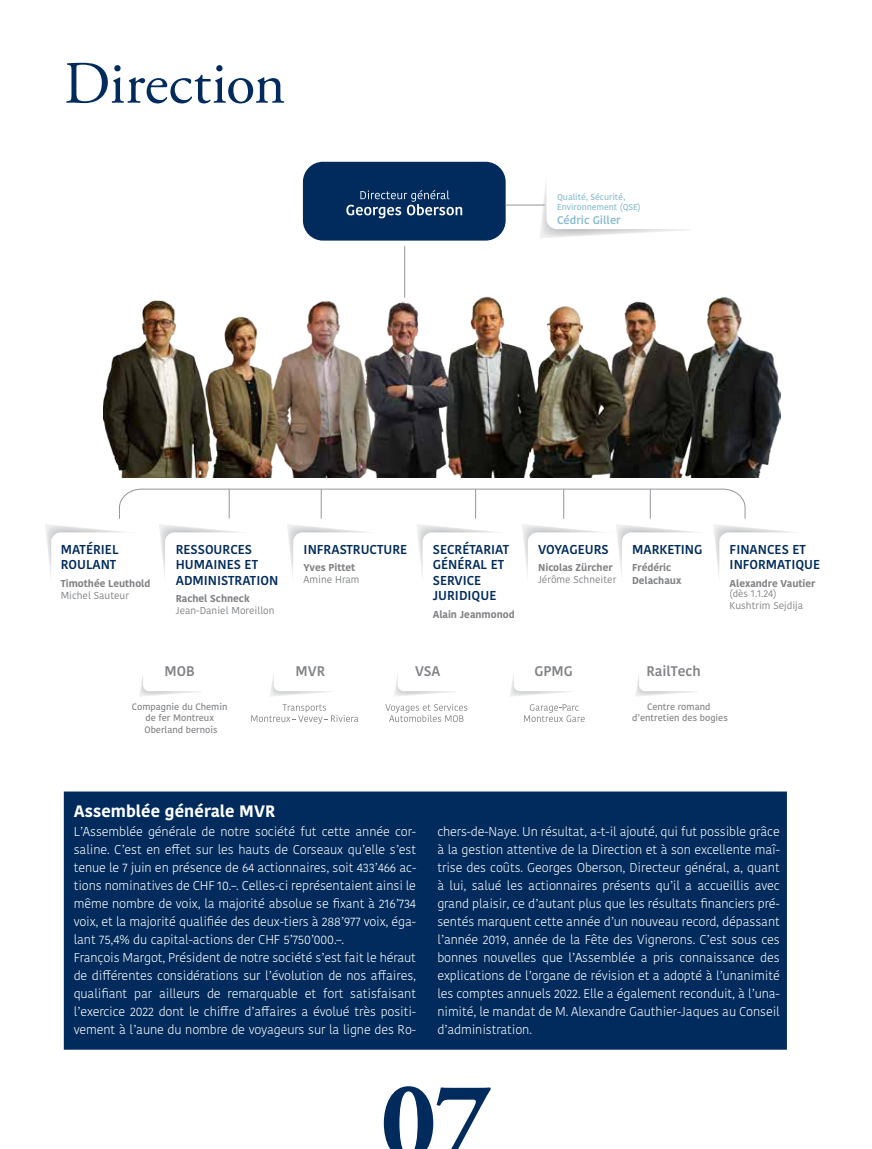
<style>
.page{position:relative;width:872px;height:1149px;background:#fff}
.page>*{position:absolute;margin:0;border:0;box-sizing:border-box;transform-origin:0 0}
.t1{font:700 112.65px "Adobe Garamond Pro";color:#002b5c;scale:.95 1}
.t2{font:60px "Adobe Garamond Pro";letter-spacing:-.005em;color:#002b5c}
.t3{font:700 16.5px "Kohinoor Bangla";letter-spacing:.005em;color:#fff}
.t4{font:600 13.95px "Kohinoor Bangla";color:#808285}
.t5{font:600 12.9px/15.5px "Kohinoor Bangla";color:#002b5c}
.t6{font:300 12.75px/18px "Kohinoor Bangla";letter-spacing:-.01em;color:#fff}
.t7{font:600 11.1px "Kohinoor Bangla";color:#87bccd}
.t8{font:700 10.05px/12.5px "Kohinoor Bangla";color:#808285}
.t9{font:10.05px "Kohinoor Bangla";color:#808285}
.t10{font:9.75px "Kohinoor Bangla";color:#808285}
.t11{font:500 9.3px/11.1px "Kohinoor Bangla";color:#808285;text-align:center}
.t12{font:500 8.55px/10.4px "Kohinoor Bangla";color:#87bccd}
</style>
<div class="page">
<div style="left:64px;top:791px;width:723px;height:258px;background:#002b5c;border:2px solid #002b5c"></div>
<div style="left:303px;top:162px;width:202px;height:78px;background:#002b5c;border-radius:20px"></div>
<svg style="left:346px;top:190px;width:116px;height:28px"></svg>
<img style="left:103px;top:238px;width:677px;height:239px">
<svg style="left:45px;top:488px;width:746px;height:88px"></svg>
<svg style="left:539px;top:184px;width:152px;height:54px"></svg>
<hr style="left:404px;top:246px;width:1px;height:51px;background:#939598">
<hr style="left:506px;top:204px;width:39px;height:1px;background:#939598">
<svg style="left:635px;top:676px;width:62px;height:20px"></svg>
<svg style="left:510px;top:675px;width:62px;height:21px"></svg>
<svg style="left:524px;top:704px;width:60px;height:17px"></svg>
<svg style="left:394px;top:675px;width:62px;height:21px"></svg>
<svg style="left:385px;top:703px;width:82px;height:18px"></svg>
<svg style="left:270px;top:675px;width:62px;height:21px"></svg>
<svg style="left:251px;top:704px;width:107px;height:19px"></svg>
<svg style="left:139px;top:676px;width:62px;height:20px"></svg>
<h2 class="t2" style="left:64px;top:48px;width:223px">Direction</h2>
<p class="t12" style="left:557px;top:191px;width:85px">Qualité, Sécurité,<br>Environnement (QSE)</p>
<p class="t7" style="left:557px;top:210px;width:65px">Cédric Giller</p>
<p class="t5" style="left:61px;top:541px;width:59px">MATÉRIEL<br>ROULANT</p>
<p class="t8" style="left:61px;top:576px;width:91px">Timothée Leuthold</p>
<p class="t9" style="left:61px;top:587px;width:70px">Michel Sauteur</p>
<p class="t5" style="left:176px;top:541px;width:104px">RESSOURCES<br>HUMAINES ET<br>ADMINISTRATION</p>
<p class="t8" style="left:176px;top:591px;width:75px">Rachel Schneck</p>
<p class="t9" style="left:176px;top:602px;width:100px">Jean-Daniel Moreillon</p>
<p class="t4" style="left:164px;top:659px;width:32px">MOB</p>
<p class="t11" style="left:132px;top:701px;width:97px">Compagnie du Chemin de fer Montreux<br>Oberland bernois</p>
<p class="t5" style="left:304px;top:541px;width:105px">INFRASTRUCTURE</p>
<p class="t8" style="left:304px;top:561px;width:53px">Yves Pittet</p>
<p class="t9" style="left:304px;top:572px;width:57px">Amine Hram</p>
<p class="t5" style="left:433px;top:541px;width:78px">SECRÉTARIAT<br>GÉNÉRAL ET<br>SERVICE<br>JURIDIQUE</p>
<p class="t8" style="left:433px;top:607px;width:83px">Alain Jeanmonod</p>
<p class="t5" style="left:538px;top:541px;width:72px">VOYAGEURS</p>
<p class="t8" style="left:538px;top:561px;width:76px">Nicolas Zürcher</p>
<p class="t9" style="left:538px;top:572px;width:80px">Jérôme Schneiter</p>
<p class="t5" style="left:632px;top:541px;width:72px">MARKETING</p>
<p class="t8" style="left:632px;top:561px;width:51px">Frédéric<br>Delachaux</p>
<p class="t5" style="left:729px;top:541px;width:92px">FINANCES ET<br>INFORMATIQUE</p>
<p class="t8" style="left:729px;top:576px;width:87px">Alexandre Vautier</p>
<p class="t10" style="left:729px;top:585px;width:48px">(dès 1.1.24)</p>
<p class="t9" style="left:729px;top:597px;width:75px">Kushtrim Sejdija</p>
<p class="t4" style="left:295px;top:659px;width:31px">MVR</p>
<p class="t4" style="left:415px;top:659px;width:27px">VSA</p>
<p class="t4" style="left:534px;top:659px;width:40px">GPMG</p>
<p class="t4" style="left:646px;top:659px;width:56px">RailTech</p>
<p class="t11" style="left:632px;top:701px;width:97px">Centre romand d’entretien des bogies</p>
<p class="t3" style="left:74px;top:796px;width:203px">Assemblée générale MVR</p>
<p class="t6" style="left:74px;top:821px;width:344px">L’Assemblée générale de notre société fut cette année cor&shy;saline. C’est en effet sur les hauts de Corseaux qu’elle s’est tenue le 7 juin en présence de 64 actionnaires, soit 433’466 ac&shy;tions nominatives de CHF 10.–. Celles-ci représentaient ainsi le même nombre de voix, la majorité absolue se fixant à 216’734 voix, et la majorité qualifiée des deux-tiers à 288’977 voix, éga&shy;lant 75,4% du capital-actions der CHF 5’750’000.–.<br>François Margot, Président de notre société s’est fait le héraut de différentes considérations sur l’évolution de nos affaires, qualifiant par ailleurs de remarquable et fort satisfaisant l’exercice 2022 dont le chiffre d’affaires a évolué très positi&shy;vement à l’aune du nombre de voyageurs sur la ligne des Ro-</p>
<p class="t6" style="left:437px;top:821px;width:344px;text-align:justify">chers-de-Naye. Un résultat, a-t-il ajouté, qui fut possible grâce à la gestion attentive de la Direction et à son excellente maî&shy;trise des coûts. Georges Oberson, Directeur général, a, quant à lui, salué les actionnaires présents qu’il a accueillis avec grand plaisir, ce d’autant plus que les résultats financiers pré&shy;sentés marquent cette année d’un nouveau record, dépassant l’année 2019, année de la Fête des Vignerons. C’est sous ces bonnes nouvelles que l’Assemblée a pris connaissance des explications de l’organe de révision et a adopté à l’unanimité les comptes annuels 2022. Elle a également reconduit, à l’una&shy;nimité, le mandat de M. Alexandre Gauthier-Jaques au Conseil d’administration.</p>
<h1 class="t1" style="left:381px;top:1056px;width:118px">07</h1>
</div>
